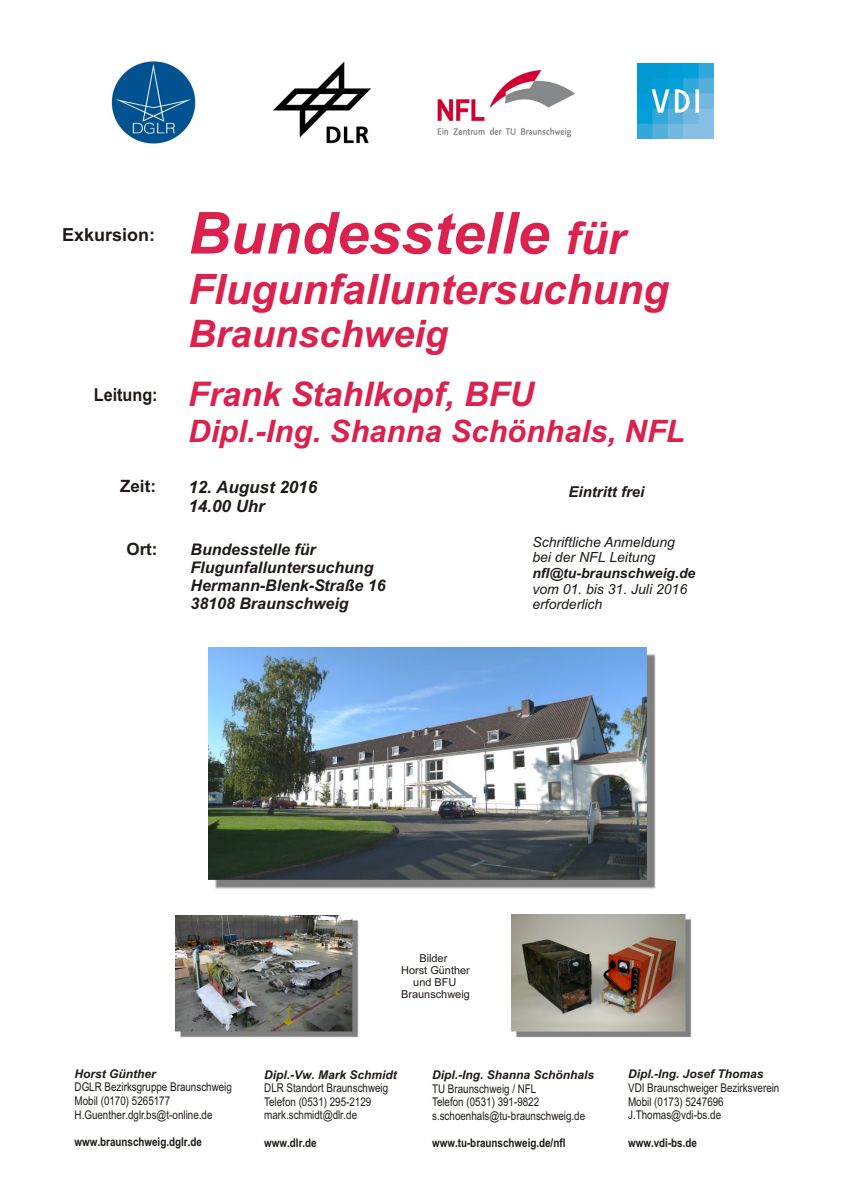
<style>
.page{position:relative;width:842px;height:1191px;background:#fff}
.page>*{position:absolute;margin:0;border:0;box-sizing:border-box;transform-origin:0 0}
.t1{font:italic 700 58px "Arial";color:#db214d}
.t2{font:italic 700 42px "Arial";color:#db214d}
.t3{font:italic 700 38px "Arial";color:#db214d}
.t4{font:italic 700 34px "Arial";color:#db214d}
.t5{font:italic 700 31px "Arial";color:#db214d}
.t6{font:700 18px "Arial";color:#1f1a17}
.t7{font:700 18px "Arial";color:#1f1a17;scale:.9 1}
.t8{font:italic 700 17px/19px "Arial";color:#1f1a17}
.t9{font:700 17px "Arial";color:#1f1a17}
.t10{font:italic 700 16px/17.9px "Arial";color:#1f1a17}
.t11{font:italic 700 15px "Arial";color:#1f1a17}
.t12{font:italic 14px/15.6px "Arial";color:#1f1a17}
.t13{font:italic 700 14px "Arial";color:#1f1a17}
.t14{font:12px/13.6px "Arial Narrow";color:#1f1a17}
.t15{font:italic 700 12px "Arial";color:#1f1a17}
.t16{font:700 12px "Arial Narrow";color:#1f1a17}
.t17{font:10.9px/12.2px "Arial";color:#1f1a17;text-align:center}
.s1{font-size:45px}
</style>
<div class="page">
<img style="left:111px;top:62px;width:85px;height:81px">
<img style="left:637px;top:64px;width:77px;height:75px">
<img style="left:273px;top:61px;width:97px;height:83px">
<img style="left:209px;top:648px;width:447px;height:241px">
<img style="left:175px;top:915px;width:184px;height:123px">
<img style="left:511px;top:914px;width:181px;height:123px">
<img style="left:437px;top:71px;width:137px;height:67px">
<h3 class="t6" style="left:62px;top:228px;width:95px">Exkursion:</h3>
<h3 class="t7" style="left:94px;top:388px;width:72px">Leitung:</h3>
<h3 class="t9" style="left:120px;top:479px;width:37px">Zeit:</h3>
<h3 class="t9" style="left:126px;top:542px;width:33px">Ort:</h3>
<h1 class="t1" style="left:188px;top:211px;width:439px">Bundesstelle <span class="s1">für</span></h1>
<h2 class="t2" style="left:188px;top:273px;width:482px">Flugunfalluntersuchung</h2>
<h3 class="t3" style="left:188px;top:320px;width:261px">Braunschweig</h3>
<h3 class="t4" style="left:188px;top:382px;width:347px">Frank Stahlkopf, BFU</h3>
<h3 class="t5" style="left:188px;top:419px;width:498px">Dipl.-Ing. Shanna Schönhals, NFL</h3>
<h3 class="t8" style="left:188px;top:479px;width:130px">12. August 2016<br>14.00 Uhr</h3>
<h3 class="t10" style="left:190px;top:542px;width:197px">Bundesstelle für<br>Flugunfalluntersuchung<br>Hermann-Blenk-Straße 16<br>38108 Braunschweig</h3>
<p class="t11" style="left:569px;top:486px;width:77px">Eintritt frei</p>
<p class="t12" style="left:532px;top:535px;width:144px">Schriftliche Anmeldung bei der NFL Leitung</p>
<p class="t13" style="left:532px;top:568px;width:164px">nfl@tu-braunschweig.de</p>
<p class="t12" style="left:532px;top:582px;width:156px">vom 01. bis 31. Juli 2016 erforderlich</p>
<p class="t17" style="left:401px;top:953px;width:70px">Bilder<br>Horst Günther und BFU<br>Braunschweig</p>
<p class="t15" style="left:75px;top:1069px;width:83px">Horst Günther</p>
<p class="t14" style="left:75px;top:1081px;width:159px">DGLR Bezirksgruppe Braunschweig<br>Mobil (0170) 5265177<br>H.Guenther.dglr.bs@t-online.de</p>
<p class="t16" style="left:75px;top:1137px;width:129px">www.braunschweig.dglr.de</p>
<p class="t15" style="left:264px;top:1070px;width:134px">Dipl.-Vw. Mark Schmidt</p>
<p class="t14" style="left:264px;top:1082px;width:126px">DLR Standort Braunschweig<br>Telefon (0531) 295-2129 mark.schmidt@dlr.de</p>
<p class="t16" style="left:264px;top:1138px;width:54px">www.dlr.de</p>
<p class="t15" style="left:432px;top:1070px;width:163px">Dipl.-Ing. Shanna Schönhals</p>
<p class="t14" style="left:432px;top:1083px;width:155px">TU Braunschweig / NFL<br>Telefon (0531) 391-9822 s.schoenhals@tu-braunschweig.de</p>
<p class="t16" style="left:432px;top:1138px;width:135px">www.tu-braunschweig.de/nfl</p>
<p class="t15" style="left:628px;top:1070px;width:137px">Dipl.-Ing. Josef Thomas</p>
<p class="t14" style="left:628px;top:1082px;width:153px">VDI Braunschweiger Bezirksverein<br>Mobil (0173) 5247696<br>J.Thomas@vdi-bs.de</p>
<p class="t16" style="left:628px;top:1138px;width:70px">www.vdi-bs.de</p>
</div>
